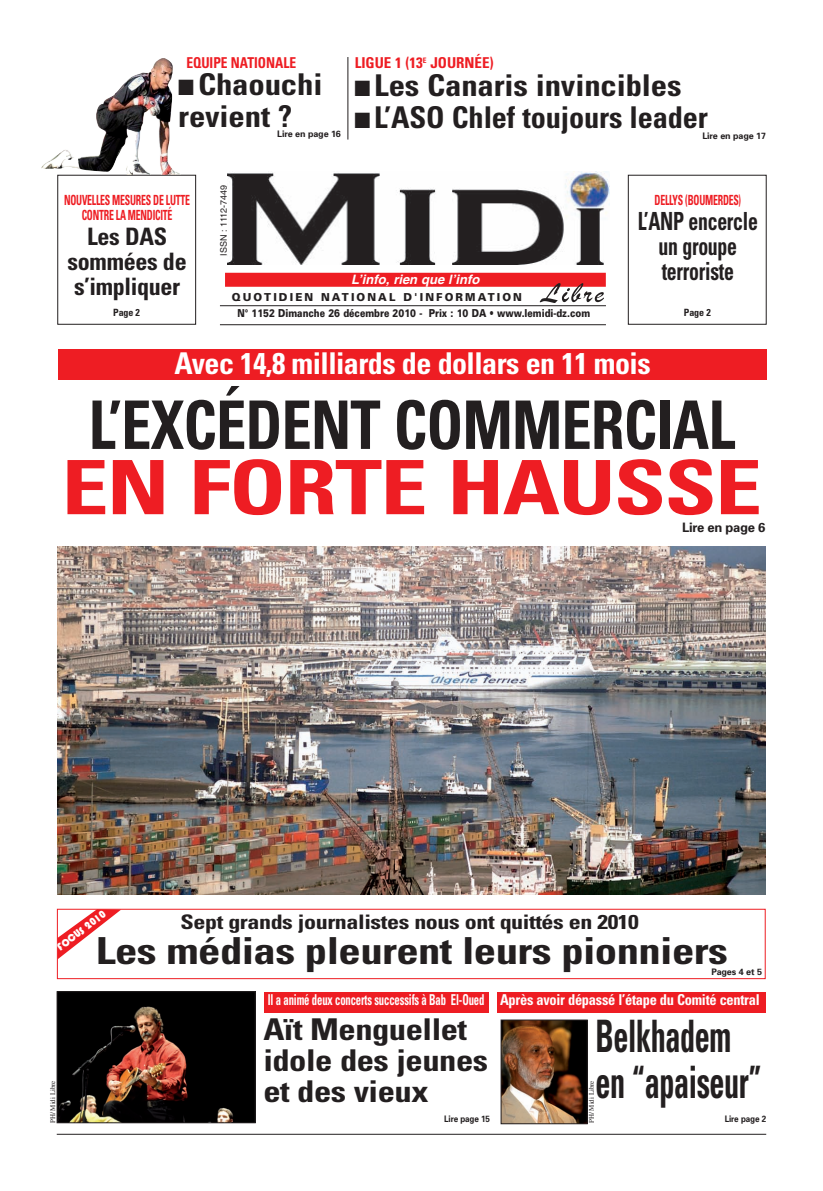
<style>
.page{position:relative;width:823px;height:1191px;background:#fff}
.page>*{position:absolute;margin:0;border:0;box-sizing:border-box;transform-origin:0 0}
.t1{font:700 condensed 75px "Univers";letter-spacing:-.02em;color:#ee1d23;scale:1.25 1}
.t2{font:700 condensed 67px "Univers";letter-spacing:-.015em;color:#231f20;scale:.9 1}
.t3{font:700 condensed 44.7px/46px "Univers";letter-spacing:-.015em;color:#231f20;scale:.67 1}
.t4{font:700 condensed 37.2px "Univers";letter-spacing:-.015em;color:#231f20;scale:1.2 1}
.t5{font:700 condensed 30px/32px "Univers";letter-spacing:-.005em;color:#231f20;scale:1.09 1}
.t6{font:700 condensed 30px/31px "Univers";letter-spacing:-.005em;color:#231f20;scale:1.15 1}
.t7{font:700 condensed 30px "Univers";letter-spacing:-.02em;color:#fff}
.t8{font:700 condensed 30px "Univers";letter-spacing:-.005em;color:#231f20}
.t9{font:700 condensed 25px/25px "Univers";letter-spacing:-.015em;color:#231f20;text-align:center;scale:.79 1}
.t10{font:700 condensed 24px/25px "Univers";letter-spacing:-.015em;color:#231f20;text-align:center}
.t11{font:700 condensed 20px "Univers";letter-spacing:-.02em;color:#231f20;scale:1.2 1}
.t12{font:700 condensed 15px "Univers";letter-spacing:-.015em;color:#fff;scale:.71 1}
.t13{font:700 condensed 15px "Univers";color:#ee1d23}
.t14{font:700 condensed 15px "Univers";color:#ee1d23;scale:.9 1}
.t15{font:700 condensed 14px/15px "Univers";letter-spacing:-.02em;color:#ee1d23;text-align:center;scale:.7 1}
.t16{font:italic 700 13px "Helvetica";color:#fff}
.t17{font:700 13px "Univers";letter-spacing:-.03em;color:#231f20}
.t18{font:900 11px "Univers";color:#231f20;scale:.8 1}
.t19{font:900 11px "Univers";letter-spacing:.2em;color:#231f20;scale:.95 1}
.t20{font:10.9px "Bauhaus 93";color:#fff}
.t21{font:700 condensed 10px "Univers";letter-spacing:-.015em;color:#231f20}
.t22{font:700 9px "Univers";letter-spacing:-.015em;color:#231f20}
.t23{font:700 9px "Univers";letter-spacing:-.015em;color:#231f20;scale:.9 1}
.t24{font:9px "Helvetica";color:#231f20}
.t25{font:7px "Times";letter-spacing:-.01em;color:#231f20}
</style>
<div class="page">
<div style="left:264px;top:992px;width:224px;height:21px;background:#ee1d23"></div>
<img style="left:228px;top:172px;width:381px;height:93px">
<hr style="left:220px;top:324px;width:385px;height:1px;background:#231f20">
<hr style="left:220px;top:305px;width:385px;height:1px;background:#231f20">
<div style="left:225px;top:273px;width:380px;height:14px;background:#ee1d23"></div>
<svg style="left:539px;top:283px;width:64px;height:20px"></svg>
<div style="left:57px;top:175px;width:139px;height:150px;border:1px solid #231f20"></div>
<div style="left:627px;top:175px;width:139px;height:150px;border:1px solid #231f20"></div>
<div style="left:497px;top:992px;width:268px;height:21px;background:#ee1d23"></div>
<hr style="left:57px;top:1133px;width:708px;height:1px;background:#231f20">
<img style="left:58px;top:547px;width:707px;height:347px">
<div style="left:57px;top:908px;width:708px;height:71px;border:1px solid #ee1d23"></div>
<svg style="left:57px;top:909px;width:64px;height:50px"></svg>
<div style="left:58px;top:349px;width:708px;height:31px;background:#ee1d23"></div>
<img style="left:41px;top:58px;width:139px;height:117px">
<hr style="left:347px;top:57px;width:1px;height:82px;background:#231f20">
<img style="left:502px;top:1021px;width:83px;height:100px">
<div style="left:500px;top:1019px;width:87px;height:104px;border:1px solid #231f20"></div>
<img style="left:59px;top:993px;width:194px;height:128px">
<div style="left:57px;top:991px;width:198px;height:132px;border:1px solid #231f20"></div>
<p class="t14" style="left:186px;top:57px;width:123px">EQUIPE NATIONALE</p>
<h3 class="t5" style="left:178px;top:71px;width:134px">■ Chaouchi revient ?</h3>
<p class="t22" style="left:277px;top:130px;width:65px">Lire en page 16</p>
<p class="t13" style="left:354px;top:57px;width:140px">LIGUE 1 (13<sup>E</sup> JOURNÉE)</p>
<h3 class="t5" style="left:354px;top:71px;width:301px">■ Les Canaris invincibles</h3>
<h3 class="t8" style="left:354px;top:106px;width:355px">■ L’ASO Chlef toujours leader</h3>
<p class="t22" style="left:702px;top:133px;width:65px">Lire en page 17</p>
<p class="t15" style="left:64px;top:193px;width:181px">NOUVELLES MESURES DE LUTTE<br>CONTRE LA MENDICITÉ</p>
<h3 class="t10" style="left:68px;top:226px;width:120px">Les DAS sommées de s’impliquer</h3>
<p class="t21" style="left:113px;top:309px;width:28px">Page 2</p>
<p class="t24" style="left:220px;top:256px;width:72px;rotate:-90deg">ISSN : 1112-7449</p>
<p class="t16" style="left:351px;top:274px;width:129px">L’info, rien que l’info</p>
<p class="t19" style="left:232px;top:293px;width:306px">QUOTIDIEN NATIONAL D'INFORMATION</p>
<p class="t18" style="left:237px;top:309px;width:442px">N° 1152 Dimanche 26 décembre 2010 - Prix : 10 DA • www.lemidi-dz.com</p>
<p class="t15" style="left:654px;top:194px;width:125px">DELLYS (BOUMERDES)</p>
<h3 class="t9" style="left:637px;top:211px;width:154px">L’ANP encercle un groupe terroriste</h3>
<p class="t21" style="left:683px;top:308px;width:28px">Page 2</p>
<h3 class="t7" style="left:174px;top:353px;width:477px">Avec 14,8 milliards de dollars en 11 mois</h3>
<h2 class="t2" style="left:89px;top:400px;width:719px">L’EXCÉDENT COMMERCIAL</h2>
<h1 class="t1" style="left:62px;top:460px;width:561px">EN FORTE HAUSSE</h1>
<p class="t17" style="left:681px;top:522px;width:85px">Lire en page 6</p>
<p class="t20" style="left:54px;top:943px;width:60px;rotate:-38deg">FOCUS 2010</p>
<h3 class="t11" style="left:180px;top:914px;width:383px">Sept grands journalistes nous ont quittés en 2010</h3>
<h3 class="t4" style="left:96px;top:937px;width:528px">Les médias pleurent leurs pionniers</h3>
<p class="t22" style="left:711px;top:968px;width:52px">Pages 4 et 5</p>
<p class="t12" style="left:268px;top:994px;width:694px">Il a animé deux concerts successifs à Bab El-Oued Après avoir dépassé l’étape du Comité central</p>
<h3 class="t6" style="left:263px;top:1016px;width:197px">Aït Menguellet idole des jeunes et des vieux</h3>
<p class="t23" style="left:444px;top:1115px;width:52px">Lire page 15</p>
<h3 class="t3" style="left:595px;top:1016px;width:250px">Belkhadem en “apaiseur”</h3>
<p class="t23" style="left:724px;top:1115px;width:48px">Lire page 2</p>
<p class="t25" style="left:50px;top:1123px;width:44px;rotate:-90deg">PH/ Midi Libre</p>
<p class="t25" style="left:588px;top:1123px;width:44px;rotate:-90deg">PH/ Midi Libre</p>
</div>
